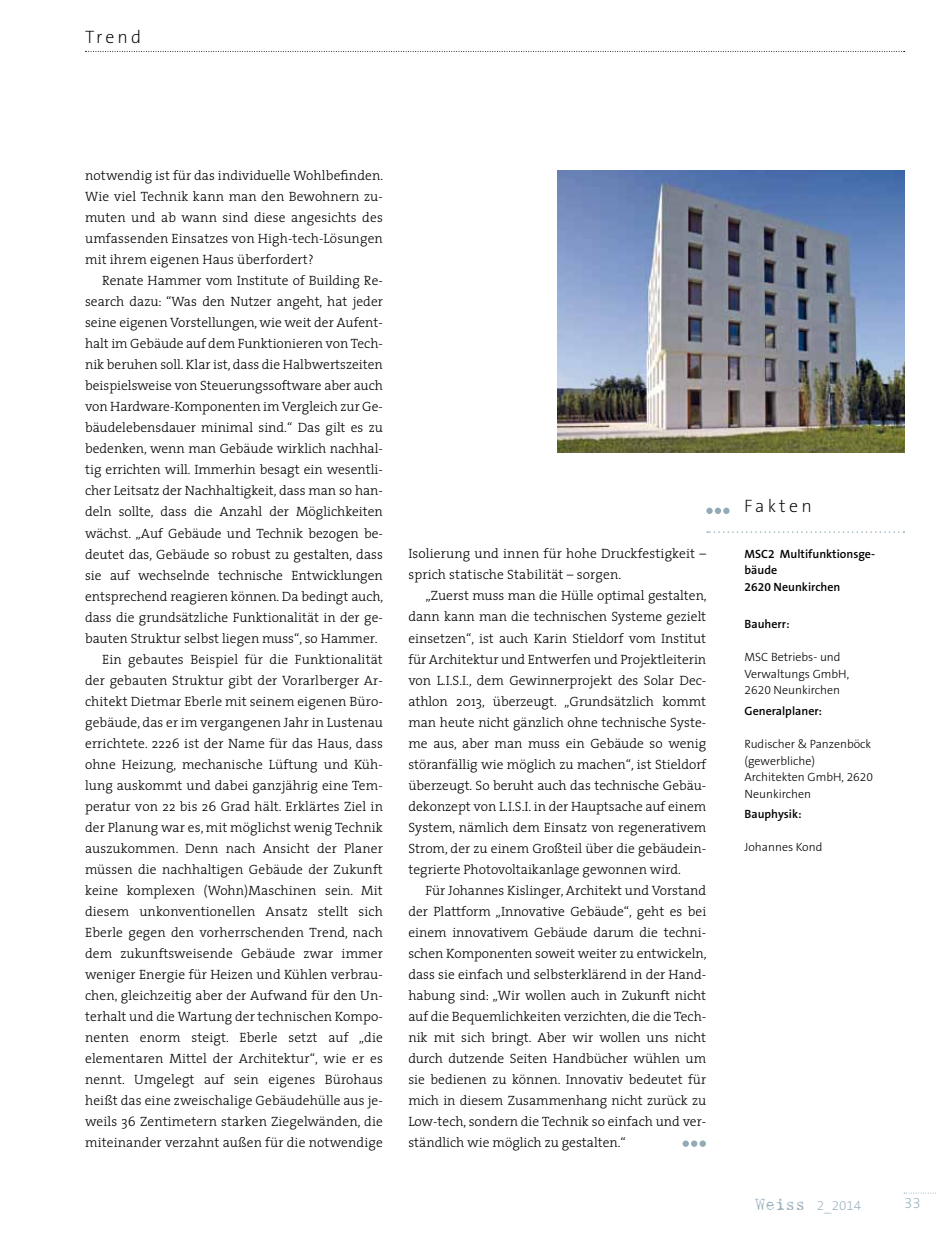
<style>
.page{position:relative;width:936px;height:1234px;background:#fff}
.page>*{position:absolute;margin:0;border:0;box-sizing:border-box;transform-origin:0 0}
.t1{font:200 18px "The Sans B2";letter-spacing:.18em;color:#000}
.t2{font:200 15px "The Sans B2";color:#92abb7}
.t3{font:300 13.5px/21px "The Serif";letter-spacing:.005em;color:#000;text-align:justify}
.t4{font:200 13.5px "The Sans B2";color:#92abb7}
.t5{font:300 12px/16.5px "The Sans B3";color:#000}
.t6{font:600 12px/16.5px "The Sans B6";color:#000}
.s1{font-family:"Harting";font-weight:400;font-size:16.5px}
</style>
<div class="page">
<svg style="left:682px;top:1140px;width:15px;height:6px"></svg>
<div style="left:699px;top:1140px;width:7px;height:6px;background:#92abb7;border-radius:50%"></div>
<svg style="left:85px;top:51px;width:819px;height:1px"></svg>
<svg style="left:904px;top:1192px;width:32px;height:1px"></svg>
<img style="left:557px;top:170px;width:347px;height:283px">
<svg style="left:707px;top:531px;width:197px;height:1px"></svg>
<div style="left:706px;top:507px;width:6px;height:7px;background:#92abb7;border-radius:50%"></div>
<div style="left:714px;top:507px;width:7px;height:7px;background:#92abb7;border-radius:50%"></div>
<div style="left:723px;top:507px;width:6px;height:7px;background:#92abb7;border-radius:50%"></div>
<h1 class="t1" style="left:85px;top:27px;width:58px">Trend</h1>
<p class="t3" style="left:85px;top:165px;width:300px">notwendig ist für das individuelle Wohlbefinden.<br>Wie viel Technik kann man den Bewohnern zu&shy;muten und ab wann sind diese angesichts des umfassenden Einsatzes von High-tech-Lösungen mit ihrem eigenen Haus überfordert?</p>
<p class="t3" style="left:102px;top:270px;width:282px">Renate Hammer vom Institute of Building Re-</p>
<p class="t3" style="left:85px;top:291px;width:299px">search dazu: “Was den Nutzer angeht, hat jeder</p>
<p class="t3" style="left:85px;top:312px;width:299px">seine eigenen Vorstellungen, wie weit der Aufent-</p>
<p class="t3" style="left:85px;top:333px;width:299px">halt im Gebäude auf dem Funktionieren von Tech-</p>
<p class="t3" style="left:85px;top:354px;width:299px">nik beruhen soll. Klar ist, dass die Halbwertszeiten</p>
<p class="t3" style="left:85px;top:375px;width:299px">beispielsweise von Steuerungssoftware aber auch</p>
<p class="t3" style="left:85px;top:396px;width:299px">von Hardware-Komponenten im Vergleich zur Ge-</p>
<p class="t3" style="left:85px;top:417px;width:299px">bäudelebensdauer minimal sind.“ Das gilt es zu</p>
<p class="t3" style="left:85px;top:438px;width:299px">bedenken, wenn man Gebäude wirklich nachhal-</p>
<p class="t3" style="left:85px;top:459px;width:299px">tig errichten will. Immerhin besagt ein wesentli-</p>
<p class="t3" style="left:85px;top:480px;width:299px">cher Leitsatz der Nachhaltigkeit, dass man so han-</p>
<p class="t3" style="left:85px;top:501px;width:299px">deln sollte, dass die Anzahl der Möglichkeiten</p>
<p class="t3" style="left:85px;top:522px;width:299px">wächst. „Auf Gebäude und Technik bezogen be-</p>
<p class="t3" style="left:85px;top:543px;width:299px">deutet das, Gebäude so robust zu gestalten, dass</p>
<p class="t3" style="left:85px;top:564px;width:299px">sie auf wechselnde technische Entwicklungen</p>
<p class="t3" style="left:85px;top:585px;width:300px">entsprechend reagieren können. Da bedingt auch,</p>
<p class="t3" style="left:85px;top:606px;width:299px">dass die grundsätzliche Funktionalität in der ge-</p>
<p class="t3" style="left:85px;top:627px;width:294px">bauten Struktur selbst liegen muss“, so Hammer.</p>
<p class="t3" style="left:102px;top:648px;width:282px">Ein gebautes Beispiel für die Funktionalität</p>
<p class="t3" style="left:85px;top:669px;width:299px">der gebauten Struktur gibt der Vorarlberger Ar-</p>
<p class="t3" style="left:85px;top:690px;width:299px">chitekt Dietmar Eberle mit seinem eigenen Büro-</p>
<p class="t3" style="left:85px;top:711px;width:299px">gebäude, das er im vergangenen Jahr in Lustenau</p>
<p class="t3" style="left:85px;top:732px;width:299px">errichtete. 2226 ist der Name für das Haus, dass</p>
<p class="t3" style="left:85px;top:753px;width:299px">ohne Heizung, mechanische Lüftung und Küh-</p>
<p class="t3" style="left:85px;top:774px;width:299px">lung auskommt und dabei ganzjährig eine Tem-</p>
<p class="t3" style="left:85px;top:795px;width:299px">peratur von 22 bis 26 Grad hält. Erklärtes Ziel in</p>
<p class="t3" style="left:85px;top:816px;width:299px">der Planung war es, mit möglichst wenig Technik</p>
<p class="t3" style="left:85px;top:837px;width:299px">auszukommen. Denn nach Ansicht der Planer</p>
<p class="t3" style="left:85px;top:858px;width:299px">müssen die nachhaltigen Gebäude der Zukunft</p>
<p class="t3" style="left:85px;top:879px;width:299px">keine komplexen (Wohn)Maschinen sein. Mit</p>
<p class="t3" style="left:85px;top:900px;width:299px">diesem unkonventionellen Ansatz stellt sich</p>
<p class="t3" style="left:85px;top:921px;width:299px">Eberle gegen den vorherrschenden Trend, nach</p>
<p class="t3" style="left:85px;top:942px;width:299px">dem zukunftsweisende Gebäude zwar immer</p>
<p class="t3" style="left:85px;top:963px;width:299px">weniger Energie für Heizen und Kühlen verbrau-</p>
<p class="t3" style="left:85px;top:984px;width:299px">chen, gleichzeitig aber der Aufwand für den Un-</p>
<p class="t3" style="left:85px;top:1005px;width:299px">terhalt und die Wartung der technischen Kompo-</p>
<p class="t3" style="left:85px;top:1026px;width:299px">nenten enorm steigt. Eberle setzt auf „die</p>
<p class="t3" style="left:85px;top:1047px;width:299px">elementaren Mittel der Architektur“, wie er es</p>
<p class="t3" style="left:85px;top:1068px;width:299px">nennt. Umgelegt auf sein eigenes Bürohaus</p>
<p class="t3" style="left:85px;top:1089px;width:299px">heißt das eine zweischalige Gebäudehülle aus je-</p>
<p class="t3" style="left:85px;top:1110px;width:299px">weils 36 Zentimetern starken Ziegelwänden, die</p>
<p class="t3" style="left:85px;top:1131px;width:299px">miteinander verzahnt außen für die notwendige</p>
<p class="t3" style="left:408px;top:543px;width:299px">Isolierung und innen für hohe Druckfestigkeit – sprich statische Stabilität – sorgen.</p>
<p class="t3" style="left:408px;top:585px;width:300px;text-indent:17px">„Zuerst muss man die Hülle optimal gestalten, dann kann man die technischen Systeme gezielt einsetzen“, ist auch Karin Stieldorf vom Institut für Architektur und Entwerfen und Projektleiterin von L.I.S.I., dem Gewinnerprojekt des Solar Dec&shy;athlon 2013, überzeugt. „Grundsätzlich kommt man heute nicht gänzlich ohne technische Syste&shy;me aus, aber man muss ein Gebäude so wenig störanfällig wie möglich zu machen“, ist Stieldorf überzeugt. So beruht auch das technische Gebäu&shy;dekonzept von L.I.S.I. in der Hauptsache auf einem System, nämlich dem Einsatz von regenerativem Strom, der zu einem Großteil über die gebäudein&shy;tegrierte Photovoltaikanlage gewonnen wird.</p>
<p class="t3" style="left:408px;top:879px;width:300px;text-indent:17px">Für Johannes Kislinger, Architekt und Vorstand der Plattform „Innovative Gebäude“, geht es bei einem innovativem Gebäude darum die techni&shy;schen Komponenten soweit weiter zu entwickeln, dass sie einfach und selbsterklärend in der Hand&shy;habung sind: „Wir wollen auch in Zukunft nicht auf die Bequemlichkeiten verzichten, die die Tech&shy;nik mit sich bringt. Aber wir wollen uns nicht durch dutzende Seiten Handbücher wühlen um sie bedienen zu können. Innovativ bedeutet für mich in diesem Zusammenhang nicht zurück zu Low-tech, sondern die Technik so einfach und ver&shy;ständlich wie möglich zu gestalten.“</p>
<h1 class="t1" style="left:744px;top:496px;width:69px">Fakten</h1>
<p class="t6" style="left:744px;top:546px;width:132px">MSC2 Multifunktionsge&shy;bäude<br>2620 Neunkirchen</p>
<p class="t6" style="left:744px;top:616px;width:46px">Bauherr:</p>
<p class="t5" style="left:744px;top:649px;width:106px">MSC Betriebs- und<br>Verwaltungs GmbH,<br>2620 Neunkirchen</p>
<p class="t6" style="left:744px;top:703px;width:79px">Generalplaner:</p>
<p class="t5" style="left:744px;top:736px;width:130px">Rudischer &amp; Panzenböck (gewerbliche)<br>Architekten GmbH, 2620<br>Neunkirchen</p>
<p class="t6" style="left:744px;top:806px;width:59px">Bauphysik:</p>
<p class="t5" style="left:744px;top:839px;width:79px">Johannes Kond</p>
<p class="t4" style="left:755px;top:1198px;width:108px"><span class="s1">Weiss</span> 2_2014</p>
<p class="t2" style="left:904px;top:1194px;width:18px">33</p>
</div>
